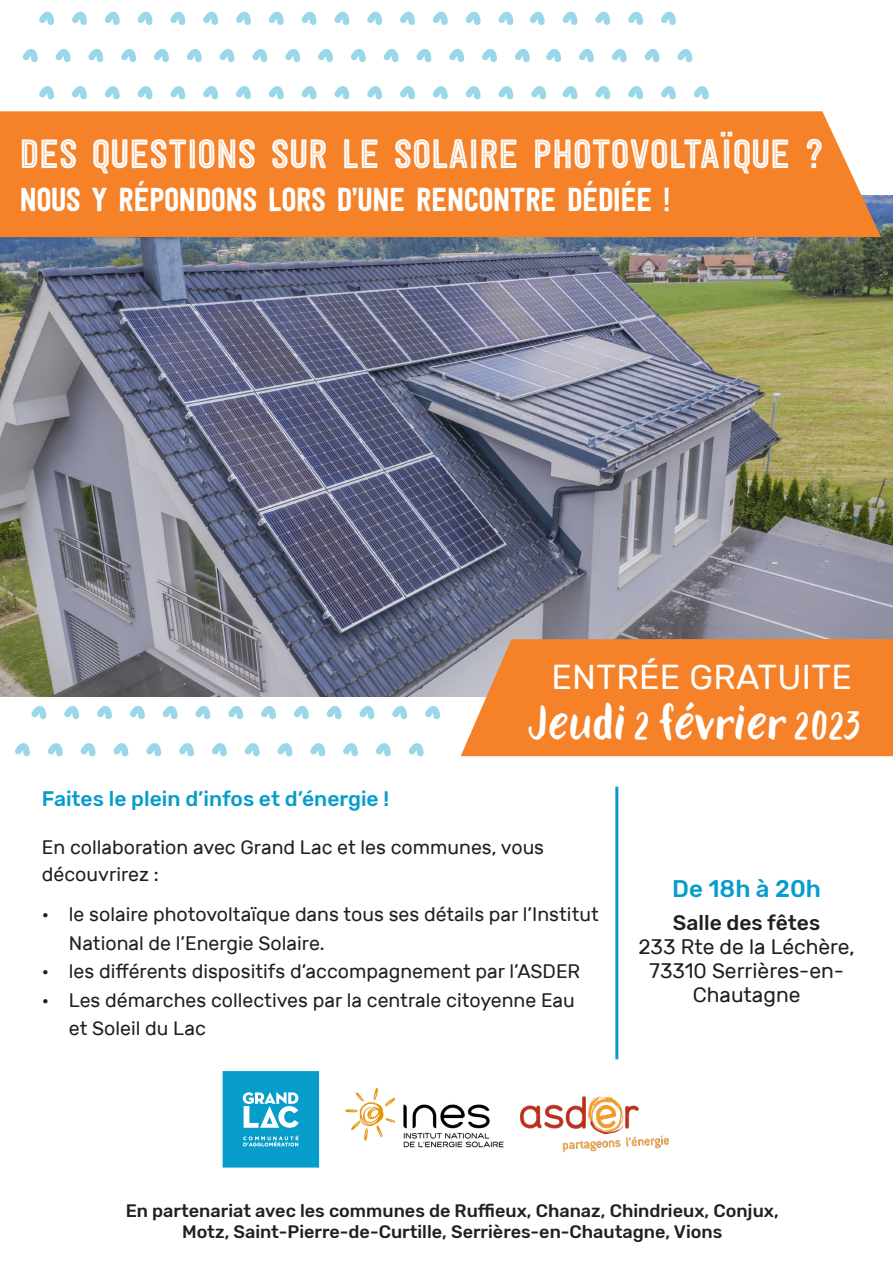
<style>
.page{position:relative;width:893px;height:1263px;background:#fff}
.page>*{position:absolute;margin:0;border:0;box-sizing:border-box;transform-origin:0 0}
.t1{font:48px "TT Rabbits Dummy";color:#fff}
.t2{font:40.5px "Festivo LC Inline";color:#fff}
.t3{font:34.5px "Rubik";letter-spacing:.01em;color:#fff}
.t4{font:33px "Festivo LC Basic";letter-spacing:-.02em;color:#fff}
.t5{font:500 24px "Rubik";color:#079dca}
.t6{font:21px/24px "Rubik";color:#231f20;text-align:center}
.t7{font:500 21px "Rubik";color:#079dca}
.t8{font:500 21px "Rubik";color:#231f20}
.t9{font:19.5px/28.5px "Rubik";color:#231f20}
.t10{font:500 18px/21.6px "Rubik";color:#231f20;text-align:center}
</style>
<div class="page">
<img style="left:0;top:196px;width:893px;height:501px">
<svg style="left:461px;top:639px;width:432px;height:117px;background:#f18634"></svg>
<hr style="left:615px;top:787px;width:3px;height:272px;background:#079dca">
<svg style="left:531px;top:86px;width:15px;height:13px"></svg>
<svg style="left:515px;top:49px;width:15px;height:13px"></svg>
<svg style="left:482px;top:49px;width:15px;height:13px"></svg>
<svg style="left:677px;top:49px;width:15px;height:13px"></svg>
<svg style="left:498px;top:11px;width:15px;height:14px"></svg>
<svg style="left:498px;top:86px;width:15px;height:13px"></svg>
<svg style="left:693px;top:86px;width:16px;height:13px"></svg>
<svg style="left:465px;top:86px;width:16px;height:13px"></svg>
<svg style="left:661px;top:86px;width:15px;height:13px"></svg>
<svg style="left:449px;top:49px;width:15px;height:13px"></svg>
<svg style="left:644px;top:49px;width:15px;height:13px"></svg>
<svg style="left:416px;top:49px;width:15px;height:13px"></svg>
<svg style="left:611px;top:49px;width:16px;height:13px"></svg>
<svg style="left:408px;top:743px;width:16px;height:13px"></svg>
<svg style="left:465px;top:11px;width:16px;height:14px"></svg>
<svg style="left:661px;top:11px;width:15px;height:14px"></svg>
<svg style="left:433px;top:11px;width:15px;height:14px"></svg>
<svg style="left:628px;top:11px;width:15px;height:14px"></svg>
<svg style="left:425px;top:706px;width:15px;height:13px"></svg>
<svg style="left:433px;top:86px;width:15px;height:13px"></svg>
<svg style="left:628px;top:86px;width:15px;height:13px"></svg>
<svg style="left:400px;top:86px;width:15px;height:13px"></svg>
<svg style="left:595px;top:86px;width:15px;height:13px"></svg>
<svg style="left:383px;top:49px;width:16px;height:13px"></svg>
<svg style="left:579px;top:49px;width:15px;height:13px"></svg>
<svg style="left:376px;top:743px;width:15px;height:13px"></svg>
<svg style="left:351px;top:49px;width:15px;height:13px"></svg>
<svg style="left:546px;top:49px;width:15px;height:13px"></svg>
<svg style="left:343px;top:743px;width:15px;height:13px"></svg>
<svg style="left:400px;top:11px;width:15px;height:14px"></svg>
<svg style="left:595px;top:11px;width:15px;height:14px"></svg>
<svg style="left:392px;top:706px;width:15px;height:13px"></svg>
<svg style="left:367px;top:11px;width:15px;height:14px"></svg>
<svg style="left:562px;top:11px;width:15px;height:14px"></svg>
<svg style="left:359px;top:706px;width:15px;height:13px"></svg>
<svg style="left:367px;top:86px;width:15px;height:13px"></svg>
<svg style="left:562px;top:86px;width:15px;height:13px"></svg>
<svg style="left:334px;top:86px;width:15px;height:13px"></svg>
<svg style="left:318px;top:49px;width:15px;height:13px"></svg>
<svg style="left:310px;top:743px;width:15px;height:13px"></svg>
<svg style="left:285px;top:49px;width:15px;height:13px"></svg>
<svg style="left:277px;top:743px;width:15px;height:13px"></svg>
<svg style="left:334px;top:11px;width:15px;height:14px"></svg>
<svg style="left:529px;top:11px;width:16px;height:14px"></svg>
<svg style="left:326px;top:706px;width:16px;height:13px"></svg>
<svg style="left:301px;top:11px;width:16px;height:14px"></svg>
<svg style="left:294px;top:706px;width:15px;height:13px"></svg>
<svg style="left:301px;top:86px;width:16px;height:13px"></svg>
<svg style="left:269px;top:86px;width:15px;height:13px"></svg>
<svg style="left:252px;top:49px;width:15px;height:13px"></svg>
<svg style="left:244px;top:743px;width:16px;height:13px"></svg>
<svg style="left:219px;top:49px;width:16px;height:13px"></svg>
<svg style="left:212px;top:743px;width:15px;height:13px"></svg>
<svg style="left:268px;top:11px;width:16px;height:14px"></svg>
<svg style="left:261px;top:706px;width:15px;height:13px"></svg>
<svg style="left:236px;top:11px;width:15px;height:14px"></svg>
<svg style="left:228px;top:706px;width:15px;height:13px"></svg>
<svg style="left:236px;top:86px;width:15px;height:13px"></svg>
<svg style="left:203px;top:86px;width:15px;height:13px"></svg>
<svg style="left:187px;top:49px;width:15px;height:13px"></svg>
<svg style="left:179px;top:743px;width:15px;height:13px"></svg>
<svg style="left:154px;top:49px;width:15px;height:13px"></svg>
<svg style="left:146px;top:743px;width:15px;height:13px"></svg>
<svg style="left:203px;top:11px;width:15px;height:14px"></svg>
<svg style="left:195px;top:706px;width:15px;height:13px"></svg>
<svg style="left:170px;top:11px;width:15px;height:14px"></svg>
<svg style="left:162px;top:706px;width:16px;height:13px"></svg>
<svg style="left:170px;top:86px;width:15px;height:13px"></svg>
<svg style="left:137px;top:86px;width:16px;height:13px"></svg>
<svg style="left:121px;top:49px;width:15px;height:13px"></svg>
<svg style="left:113px;top:743px;width:15px;height:13px"></svg>
<svg style="left:88px;top:49px;width:15px;height:13px"></svg>
<svg style="left:80px;top:743px;width:16px;height:13px"></svg>
<svg style="left:137px;top:11px;width:16px;height:14px"></svg>
<svg style="left:130px;top:706px;width:15px;height:13px"></svg>
<svg style="left:104px;top:11px;width:16px;height:14px"></svg>
<svg style="left:97px;top:706px;width:15px;height:13px"></svg>
<svg style="left:104px;top:86px;width:16px;height:13px"></svg>
<svg style="left:72px;top:86px;width:15px;height:13px"></svg>
<svg style="left:55px;top:49px;width:16px;height:13px"></svg>
<svg style="left:48px;top:743px;width:15px;height:13px"></svg>
<svg style="left:22px;top:49px;width:16px;height:13px"></svg>
<svg style="left:15px;top:743px;width:15px;height:13px"></svg>
<svg style="left:72px;top:11px;width:15px;height:14px"></svg>
<svg style="left:64px;top:706px;width:15px;height:13px"></svg>
<svg style="left:39px;top:11px;width:15px;height:14px"></svg>
<svg style="left:31px;top:706px;width:15px;height:13px"></svg>
<svg style="left:39px;top:86px;width:15px;height:13px"></svg>
<div style="left:0;top:111px;width:881px;height:126px;background:#f58229"></div>
<svg style="left:223px;top:1071px;width:96px;height:96px;background:#26a9d0"></svg>
<img style="left:520px;top:1096px;width:149px;height:57px">
<img style="left:345px;top:1087px;width:159px;height:61px">
<p class="t2" style="left:20px;top:129px;width:806px">DES QUESTIONS SUR LE SOLAIRE PHOTOVOLTAÏQUE ?</p>
<p class="t4" style="left:20px;top:179px;width:652px">NOUS Y RÉPONDONS LORS D’UNE RENCONTRE DÉDIÉE !</p>
<p class="t3" style="left:551px;top:657px;width:302px">ENTRÉE GRATUITE</p>
<p class="t1" style="left:529px;top:689px;width:334px">Jeudi 2 février 2023</p>
<p class="t7" style="left:42px;top:787px;width:349px">Faites le plein d’infos et d’énergie !</p>
<p class="t9" style="left:42px;top:834px;width:504px;line-height:27px">En collaboration avec Grand Lac et les communes, vous découvrirez :</p>
<p class="t9" style="left:69px;top:901px;width:531px;text-indent:-27px">• le solaire photovoltaïque dans tous ses détails par l’Institut<br>National de l’Energie Solaire.</p>
<p class="t9" style="left:42px;top:958px;width:540px">• les différents dispositifs d’accompagnement par l’ASDER</p>
<p class="t9" style="left:69px;top:986px;width:507px;text-indent:-27px">• Les démarches collectives par la centrale citoyenne Eau et Soleil du Lac</p>
<p class="t5" style="left:672px;top:875px;width:150px">De 18h à 20h</p>
<p class="t8" style="left:673px;top:911px;width:149px">Salle des fêtes</p>
<p class="t6" style="left:638px;top:935px;width:218px">233 Rte de la Léchère,<br>73310 Serrières-en-<br>Chautagne</p>
<p class="t10" style="left:126px;top:1200px;width:655px">En partenariat avec les communes de Ruffieux, Chanaz, Chindrieux, Conjux,<br>Motz, Saint-Pierre-de-Curtille, Serrières-en-Chautagne, Vions</p>
</div>
